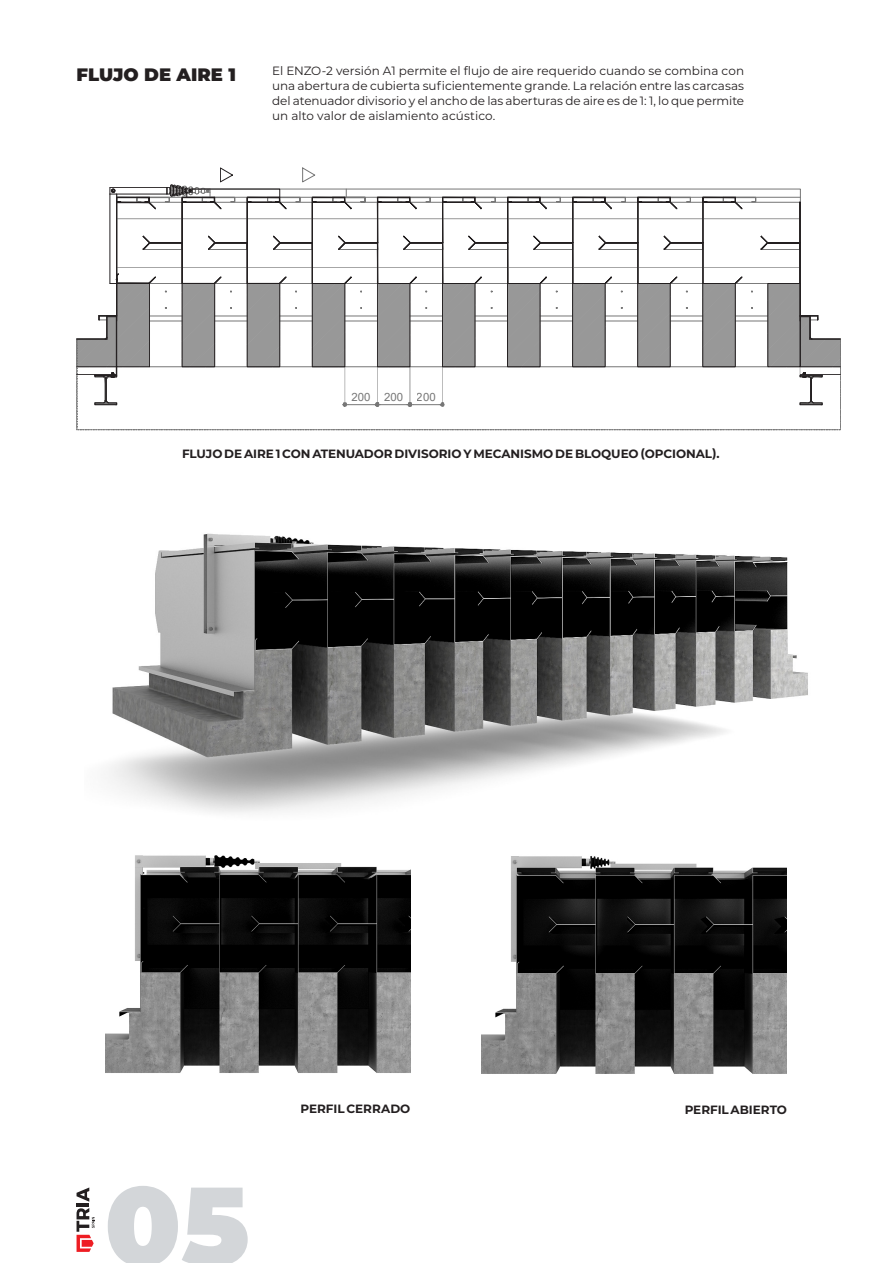
<style>
.page{position:relative;width:893px;height:1263px;background:#fff}
.page>*{position:absolute;margin:0;border:0;box-sizing:border-box;transform-origin:0 0}
.t1{font:900 110.7px "Montserrat";color:#d3d6d9}
.t2{font:72.15px "Arial";color:#000;scale:.7 1}
.t3{font:900 18px "Montserrat";color:#231f20}
.t4{font:12px/15px "Montserrat";color:#231f20;text-align:justify}
.t5{font:700 12px "Montserrat";letter-spacing:-.005em;color:#231f20}
.t6{font:11.4px "Arial";color:#767676}
</style>
<div class="page">
<svg style="left:77px;top:1187px;width:18px;height:65px"></svg>
<img style="left:85px;top:430px;width:745px;height:383px">
<svg style="left:76px;top:167px;width:765px;height:263px"></svg>
<img style="left:482px;top:856px;width:305px;height:218px">
<img style="left:106px;top:855px;width:304px;height:218px">
<h2 class="t2" style="left:94px;top:3px;width:430px">AIRFLOW 01</h2>
<p class="t4" style="left:272px;top:63px;width:474px">El ENZO-2 versión A1 permite el flujo de aire requerido cuando se combina con una abertura de cubierta suficientemente grande. La relación entre las carcasas del atenuador divisorio y el ancho de las aberturas de aire es de 1: 1, lo que permite un alto valor de aislamiento acústico.</p>
<p class="t3" style="left:77px;top:61px;width:161px">FLUJO DE AIRE 1</p>
<p class="t6" style="left:352px;top:389px;width:86px">200 200 200</p>
<p class="t5" style="left:182px;top:445px;width:539px">FLUJO DE AIRE 1 CON ATENUADOR DIVISORIO Y MECANISMO DE BLOQUEO (OPCIONAL).</p>
<h1 class="t1" style="left:105px;top:1143px;width:147px">05</h1>
<p class="t5" style="left:300px;top:1100px;width:111px">PERFIL CERRADO</p>
<p class="t5" style="left:685px;top:1101px;width:104px">PERFIL ABIERTO</p>
</div>
